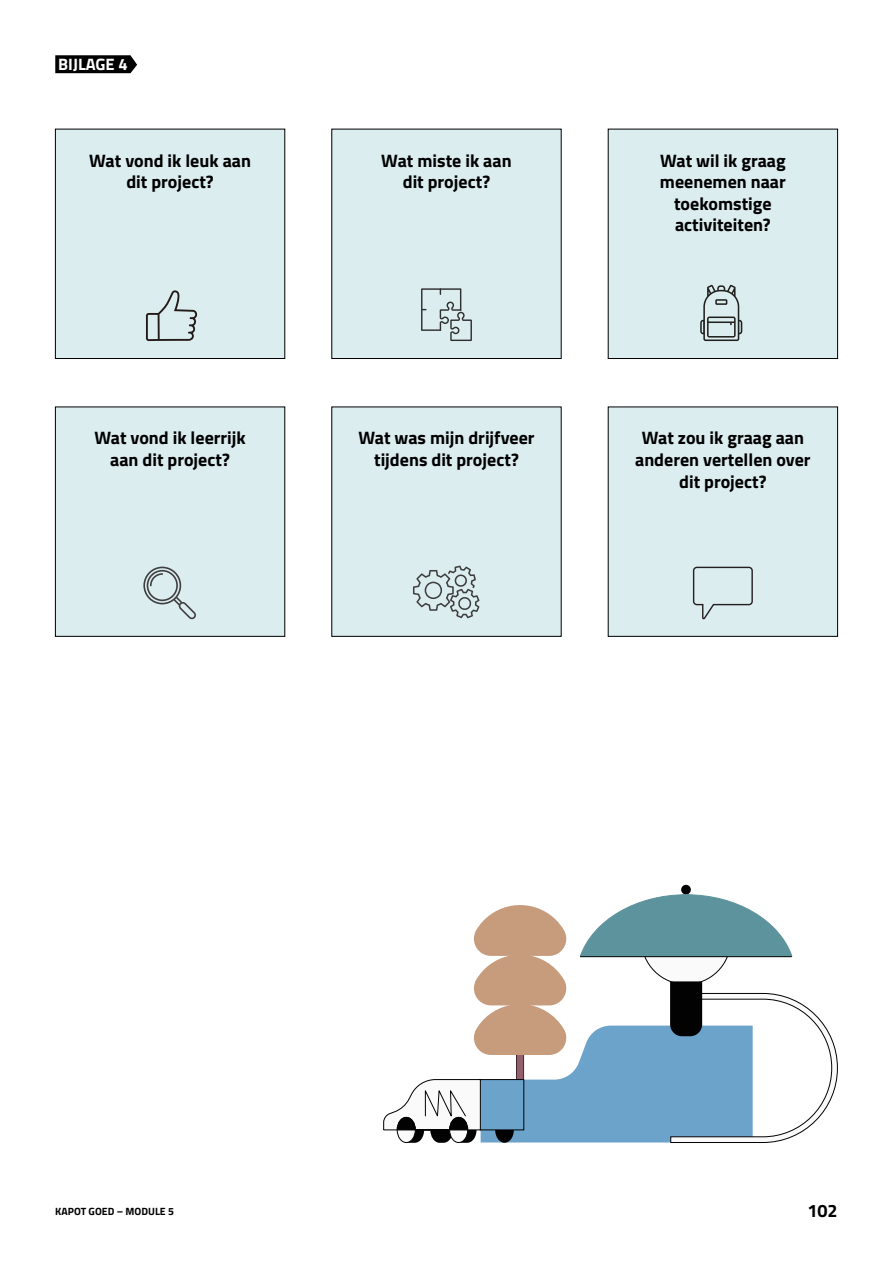
<style>
.page{position:relative;width:893px;height:1263px;background:#fff}
.page>*{position:absolute;margin:0;border:0;box-sizing:border-box;transform-origin:0 0}
.t1{font:700 18px/21.6px "Titillium Web";color:#000;text-align:center}
.t2{font:700 16.5px "Titillium Web";color:#fff}
.t3{font:700 10.5px "Titillium Web";color:#000}
</style>
<div class="page">
<svg style="left:55px;top:55px;width:82px;height:18px"></svg>
<div style="left:55px;top:129px;width:230px;height:229px;background:#dcedf0"></div>
<div style="left:55px;top:129px;width:230px;height:230px;border:1px solid #000"></div>
<div style="left:332px;top:129px;width:229px;height:229px;background:#dcedf0"></div>
<div style="left:608px;top:129px;width:230px;height:229px;background:#dcedf0"></div>
<div style="left:608px;top:129px;width:230px;height:230px;border:1px solid #000"></div>
<div style="left:55px;top:407px;width:230px;height:229px;background:#dcedf0"></div>
<div style="left:332px;top:407px;width:229px;height:229px;background:#dcedf0"></div>
<div style="left:608px;top:407px;width:230px;height:229px;background:#dcedf0"></div>
<div style="left:681px;top:885px;width:10px;height:9px;background:#020203;border-radius:50%"></div>
<svg style="left:383px;top:894px;width:455px;height:249px"></svg>
<hr style="left:580px;top:956px;width:212px;height:1px;background:#020203">
<svg style="left:146px;top:290px;width:51px;height:51px"></svg>
<svg style="left:700px;top:285px;width:42px;height:56px"></svg>
<svg style="left:692px;top:566px;width:61px;height:53px"></svg>
<svg style="left:413px;top:565px;width:66px;height:53px"></svg>
<svg style="left:143px;top:567px;width:53px;height:52px"></svg>
<svg style="left:421px;top:288px;width:51px;height:53px"></svg>
<p class="t2" style="left:58px;top:51px;width:71px">BIJLAGE 4</p>
<p class="t1" style="left:89px;top:149px;width:163px">Wat vond ik leuk aan dit project?</p>
<p class="t1" style="left:381px;top:149px;width:132px">Wat miste ik aan dit project?</p>
<p class="t1" style="left:660px;top:149px;width:127px">Wat wil ik graag meenemen naar toekomstige activiteiten?</p>
<p class="t1" style="left:94px;top:426px;width:153px">Wat vond ik leerrijk aan dit project?</p>
<p class="t1" style="left:358px;top:426px;width:178px">Wat was mijn drijfveer tijdens dit project?</p>
<p class="t1" style="left:635px;top:426px;width:177px">Wat zou ik graag aan anderen vertellen over dit project?</p>
<p class="t3" style="left:55px;top:1203px;width:120px">KAPOT GOED – MODULE 5</p>
<p class="t1" style="left:807px;top:1199px;width:32px">102</p>
</div>
